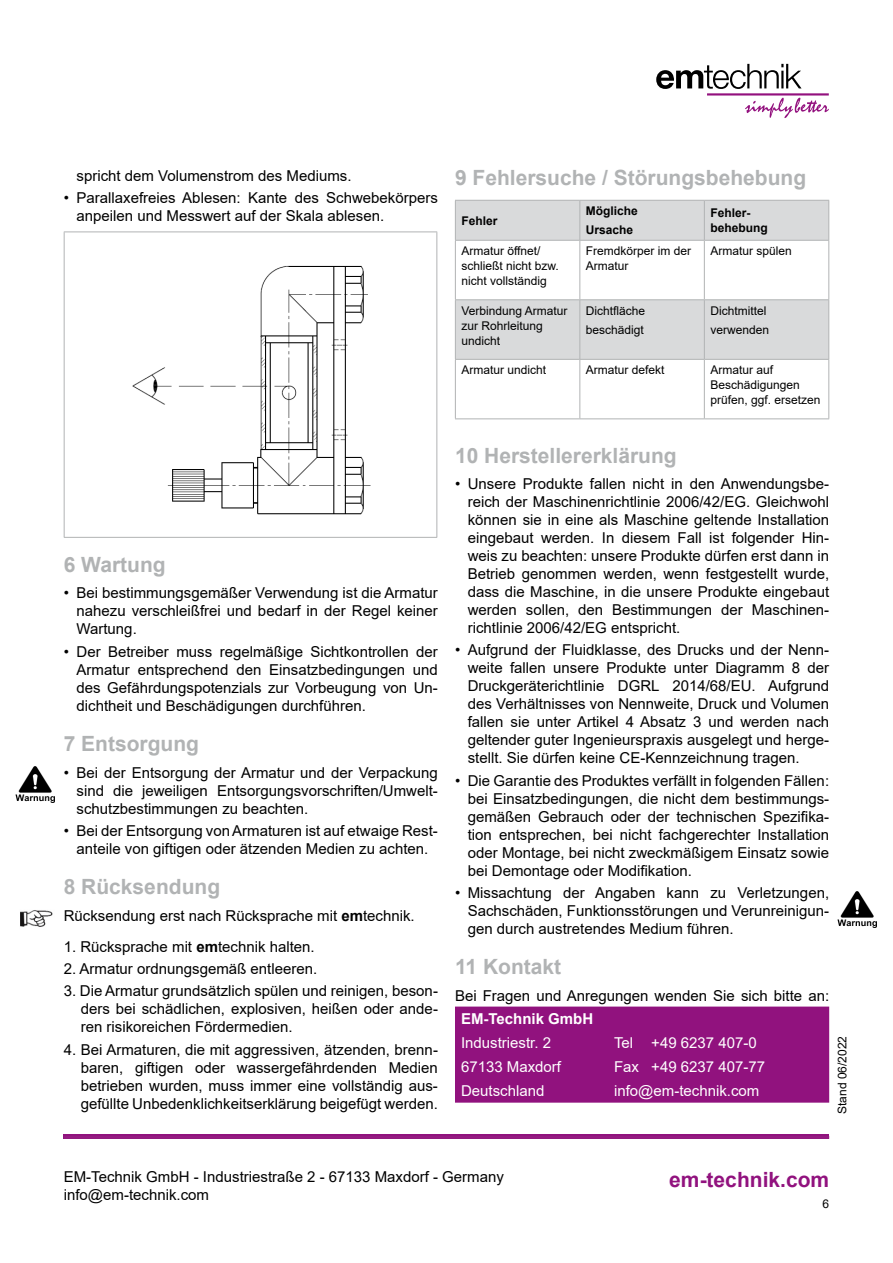
<style>
.page{position:relative;width:893px;height:1263px;background:#fff}
.page>*{position:absolute;margin:0;border:0;box-sizing:border-box;transform-origin:0 0}
.t1{font:700 21px "Arial";color:#b1b3b4}
.t2{font:700 21px "Arial";color:#91127e}
.t3{font:15px/18px "Arial";color:#000;text-align:justify}
.t4{font:15px "Arial";color:#fff}
.t5{font:700 15px "Arial";color:#fff}
.t6{font:12px/15px "Arial";color:#000}
.t7{font:700 12px/19.2px "Arial";color:#000}
.s1{font-weight:700}
</style>
<div class="page">
<svg style="left:656px;top:64px;width:173px;height:54px"></svg>
<div style="left:64px;top:1134px;width:765px;height:5px;background:#91127e"></div>
<hr style="left:64px;top:1136px;width:765px;height:3px;background:#941c81">
<hr style="left:64px;top:232px;width:373px;height:1px;background:#b1b3b4">
<hr style="left:64px;top:232px;width:1px;height:305px;background:#b1b3b4">
<hr style="left:436px;top:232px;width:1px;height:305px;background:#b1b3b4">
<hr style="left:64px;top:537px;width:373px;height:1px;background:#b1b3b4">
<img style="left:132px;top:265px;width:239px;height:250px">
<svg style="left:456px;top:201px;width:372px;height:158px;fill:#d9dadb"></svg>
<hr style="left:455px;top:200px;width:125px;height:1px;background:#b1b3b4">
<hr style="left:455px;top:201px;width:1px;height:39px;background:#b1b3b4">
<hr style="left:580px;top:200px;width:124px;height:1px;background:#b1b3b4">
<hr style="left:579px;top:201px;width:1px;height:39px;background:#b1b3b4">
<hr style="left:704px;top:200px;width:125px;height:1px;background:#b1b3b4">
<hr style="left:704px;top:201px;width:1px;height:39px;background:#b1b3b4">
<hr style="left:828px;top:201px;width:1px;height:39px;background:#b1b3b4">
<hr style="left:455px;top:240px;width:125px;height:1px;background:#b1b3b4">
<hr style="left:455px;top:241px;width:1px;height:58px;background:#b1b3b4">
<hr style="left:580px;top:240px;width:124px;height:1px;background:#b1b3b4">
<hr style="left:579px;top:241px;width:1px;height:58px;background:#b1b3b4">
<hr style="left:704px;top:240px;width:125px;height:1px;background:#b1b3b4">
<hr style="left:704px;top:241px;width:1px;height:58px;background:#b1b3b4">
<hr style="left:828px;top:241px;width:1px;height:58px;background:#b1b3b4">
<hr style="left:455px;top:299px;width:125px;height:1px;background:#b1b3b4">
<hr style="left:455px;top:300px;width:1px;height:59px;background:#b1b3b4">
<hr style="left:580px;top:299px;width:124px;height:1px;background:#b1b3b4">
<hr style="left:579px;top:300px;width:1px;height:59px;background:#b1b3b4">
<hr style="left:704px;top:299px;width:125px;height:1px;background:#b1b3b4">
<hr style="left:704px;top:300px;width:1px;height:59px;background:#b1b3b4">
<hr style="left:828px;top:300px;width:1px;height:59px;background:#b1b3b4">
<hr style="left:455px;top:359px;width:125px;height:1px;background:#b1b3b4">
<hr style="left:455px;top:360px;width:1px;height:58px;background:#b1b3b4">
<hr style="left:580px;top:359px;width:124px;height:1px;background:#b1b3b4">
<hr style="left:579px;top:360px;width:1px;height:58px;background:#b1b3b4">
<hr style="left:704px;top:359px;width:125px;height:1px;background:#b1b3b4">
<hr style="left:704px;top:360px;width:1px;height:58px;background:#b1b3b4">
<hr style="left:828px;top:360px;width:1px;height:58px;background:#b1b3b4">
<hr style="left:455px;top:418px;width:125px;height:1px;background:#b1b3b4">
<hr style="left:580px;top:418px;width:124px;height:1px;background:#b1b3b4">
<hr style="left:704px;top:418px;width:125px;height:1px;background:#b1b3b4">
<div style="left:455px;top:1006px;width:374px;height:97px;background:#91127e"></div>
<img style="left:16px;top:766px;width:39px;height:37px">
<img style="left:838px;top:891px;width:39px;height:37px">
<img style="left:20px;top:910px;width:33px;height:17px">
<p class="t3" style="left:77px;top:167px;width:277px">spricht dem Volumenstrom des Mediums.</p>
<p class="t3" style="left:77px;top:189px;width:363px;text-indent:-13px">• Parallaxefreies Ablesen: Kante des Schwebekörpers anpeilen und Messwert auf der Skala ablesen.</p>
<h1 class="t1" style="left:64px;top:550px;width:103px">6 Wartung</h1>
<p class="t3" style="left:77px;top:584px;width:363px;text-indent:-13px">• Bei bestimmungsgemäßer Verwendung ist die Armatur nahezu verschleißfrei und bedarf in der Regel keiner Wartung.</p>
<p class="t3" style="left:77px;top:642px;width:363px;text-indent:-13px">• Der Betreiber muss regelmäßige Sichtkontrollen der Armatur entsprechend den Einsatzbedingungen und des Gefährdungspotenzials zur Vorbeugung von Un&shy;dichtheit und Beschädigungen durchführen.</p>
<h1 class="t1" style="left:64px;top:729px;width:137px">7 Entsorgung</h1>
<p class="t3" style="left:77px;top:763px;width:363px;text-indent:-13px">• Bei der Entsorgung der Armatur und der Verpackung sind die jeweiligen Entsorgungsvorschriften/Umwelt&shy;schutzbestimmungen zu beachten.</p>
<p class="t3" style="left:64px;top:821px;width:376px;text-align:center">• Bei der Entsorgung von Armaturen ist auf etwaige Rest&shy;anteile von giftigen oder ätzenden Medien zu achten.</p>
<h1 class="t1" style="left:64px;top:872px;width:158px">8 Rücksendung</h1>
<p class="t3" style="left:64px;top:906px;width:353px">Rücksendung erst nach Rücksprache mit <span class="s1">em</span>technik.</p>
<p class="t3" style="left:64px;top:937px;width:252px">1. Rücksprache mit <span class="s1">em</span>technik halten.</p>
<p class="t3" style="left:64px;top:960px;width:255px">2. Armatur ordnungsgemäß entleeren.</p>
<p class="t3" style="left:81px;top:982px;width:359px;text-indent:-17px">3. Die Armatur grundsätzlich spülen und reinigen, beson&shy;ders bei schädlichen, explosiven, heißen oder ande&shy;ren risikoreichen Fördermedien.</p>
<p class="t3" style="left:81px;top:1040px;width:359px;text-indent:-17px">4. Bei Armaturen, die mit aggressiven, ätzenden, brenn&shy;baren, giftigen oder wassergefährdenden Medien betrieben wurden, muss immer eine vollständig aus&shy;gefüllte Unbedenklichkeitserklärung beigefügt werden.</p>
<h1 class="t1" style="left:455px;top:163px;width:353px">9 Fehlersuche / Störungsbehebung</h1>
<p class="t7" style="left:461px;top:211px;width:38px">Fehler</p>
<p class="t7" style="left:586px;top:201px;width:54px">Mögliche<br>Ursache</p>
<p class="t7" style="left:710px;top:206px;width:59px;line-height:15px">Fehler&shy;behebung</p>
<p class="t6" style="left:461px;top:243px;width:99px">Armatur öffnet/ schließt nicht bzw. nicht vollständig</p>
<p class="t6" style="left:586px;top:243px;width:107px">Fremdkörper im der<br>Armatur</p>
<p class="t6" style="left:710px;top:243px;width:83px">Armatur spülen</p>
<p class="t6" style="left:461px;top:303px;width:108px">Verbindung Armatur zur Rohrleitung undicht</p>
<p class="t6" style="left:586px;top:301px;width:61px;line-height:19.2px">Dichtfläche beschädigt</p>
<p class="t6" style="left:710px;top:301px;width:60px;line-height:19.2px">Dichtmittel verwenden</p>
<p class="t6" style="left:461px;top:362px;width:86px">Armatur undicht</p>
<p class="t6" style="left:586px;top:362px;width:80px">Armatur defekt</p>
<p class="t6" style="left:710px;top:362px;width:112px">Armatur auf<br>Beschädigungen prüfen, ggf. ersetzen</p>
<h1 class="t1" style="left:455px;top:440px;width:223px">10 Herstellererklärung</h1>
<p class="t3" style="left:468px;top:475px;width:363px;text-indent:-13px">• Unsere Produkte fallen nicht in den Anwendungsbe&shy;reich der Maschinenrichtlinie 2006/42/EG. Gleichwohl können sie in eine als Maschine geltende Installation eingebaut werden. In diesem Fall ist folgender Hin&shy;weis zu beachten: unsere Produkte dürfen erst dann in Betrieb genommen werden, wenn festgestellt wurde, dass die Maschine, in die unsere Produkte eingebaut werden sollen, den Bestimmungen der Maschinen&shy;richtlinie 2006/42/EG entspricht.</p>
<p class="t3" style="left:468px;top:641px;width:363px;text-indent:-13px">• Aufgrund der Fluidklasse, des Drucks und der Nenn&shy;weite fallen unsere Produkte unter Diagramm 8 der Druckgeräterichtlinie DGRL 2014/68/EU. Aufgrund des Verhältnisses von Nennweite, Druck und Volumen fallen sie unter Artikel 4 Absatz 3 und werden nach geltender guter Ingenieurspraxis ausgelegt und herge&shy;stellt. Sie dürfen keine CE-Kennzeichnung tragen.</p>
<p class="t3" style="left:468px;top:771px;width:363px;text-indent:-13px">• Die Garantie des Produktes verfällt in folgenden Fällen: bei Einsatzbedingungen, die nicht dem bestimmungs&shy;gemäßen Gebrauch oder der technischen Spezifika&shy;tion entsprechen, bei nicht fachgerechter Installation oder Montage, bei nicht zweckmäßigem Einsatz sowie bei Demontage oder Modifikation.</p>
<p class="t3" style="left:468px;top:883px;width:363px;text-indent:-13px">• Missachtung der Angaben kann zu Verletzungen, Sachschäden, Funktionsstörungen und Verunreinigun&shy;gen durch austretendes Medium führen.</p>
<h1 class="t1" style="left:455px;top:952px;width:108px">11 Kontakt</h1>
<p class="t3" style="left:455px;top:986px;width:376px">Bei Fragen und Anregungen wenden Sie sich bitte an:</p>
<p class="t5" style="left:461px;top:1008px;width:134px">EM-Technik GmbH</p>
<p class="t4" style="left:461px;top:1032px;width:92px">Industriestr. 2</p>
<p class="t4" style="left:614px;top:1032px;width:144px">Tel +49 6237 407-0</p>
<p class="t4" style="left:461px;top:1056px;width:102px">67133 Maxdorf</p>
<p class="t4" style="left:614px;top:1056px;width:153px">Fax +49 6237 407-77</p>
<p class="t4" style="left:461px;top:1080px;width:85px">Deutschland</p>
<p class="t4" style="left:614px;top:1080px;width:147px">info@em-technik.com</p>
<p class="t6" style="left:835px;top:1114px;width:80px;rotate:-90deg">Stand 06/2022</p>
<p class="t3" style="left:64px;top:1168px;width:442px">EM-Technik GmbH - Industriestraße 2 - 67133 Maxdorf - Germany info@em-technik.com</p>
<h1 class="t2" style="left:669px;top:1165px;width:161px">em-technik.com</h1>
<p class="t6" style="left:822px;top:1196px;width:8px">6</p>
</div>
